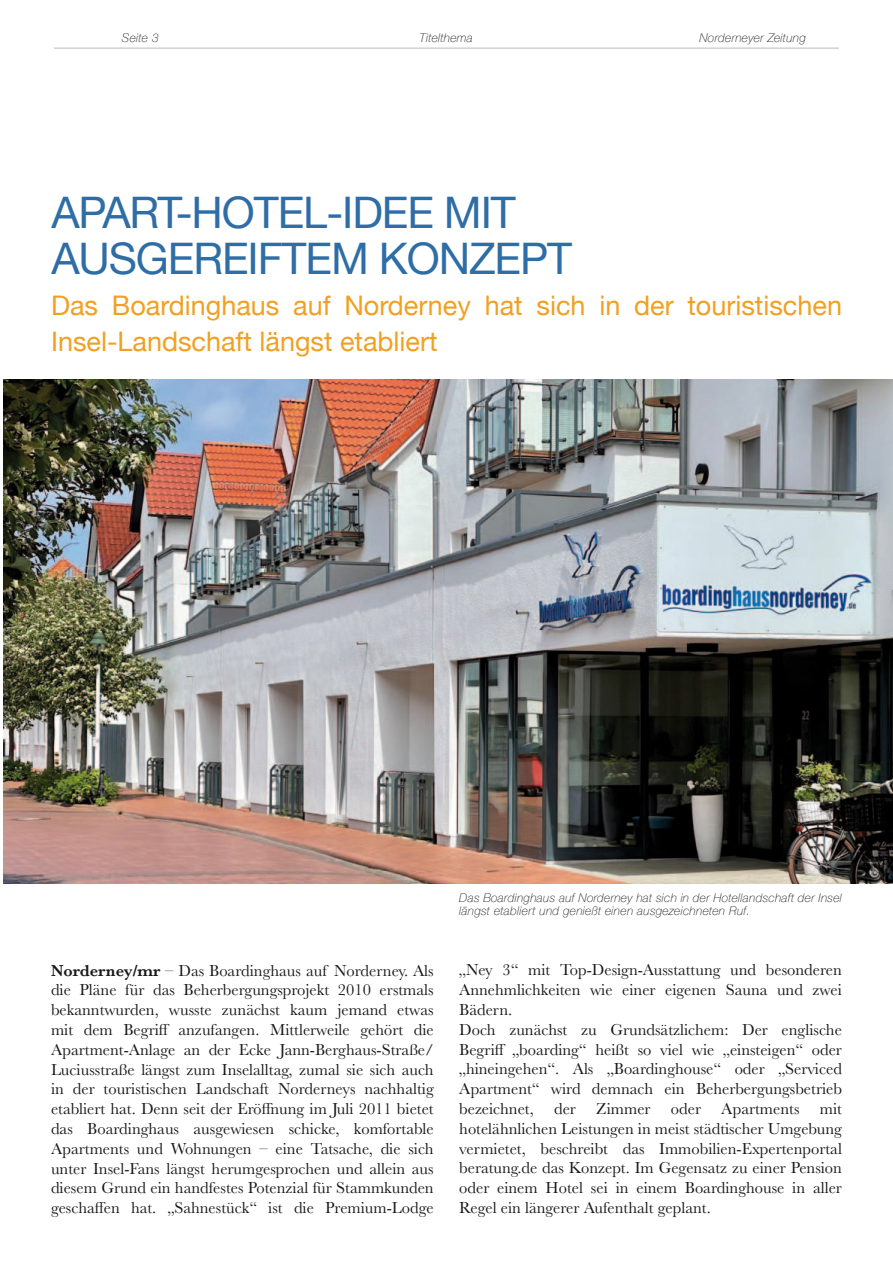
<style>
.page{position:relative;width:893px;height:1263px;background:#fff}
.page>*{position:absolute;margin:0;border:0;box-sizing:border-box;transform-origin:0 0}
.t1{font:43.5px/45px "Helvetica Neue";letter-spacing:-.025em;color:#2e6da5}
.t2{font:27px/36px "Helvetica Neue";color:#f1a021}
.t3{font:16.5px/19.8px "Baskerville";color:#1a171c;text-align:justify}
.t4{font:italic 100 12px/13.5px "Helvetica Neue";letter-spacing:.025em;color:#1a171c}
.s1{font-weight:600}
</style>
<div class="page">
<hr style="left:54px;top:47px;width:785px;height:2px;background:#d1d3d0">
<img style="left:3px;top:379px;width:890px;height:504px">
<p class="t4" style="left:122px;top:32px;width:38px">Seite 3</p>
<p class="t4" style="left:419px;top:32px;width:55px">Titelthema</p>
<p class="t4" style="left:699px;top:32px;width:108px">Norderneyer Zeitung</p>
<h1 class="t1" style="left:51px;top:192px;width:522px">APART-HOTEL-IDEE MIT<br>AUSGEREIFTEM KONZEPT</h1>
<h2 class="t2" style="left:51px;top:288px;width:792px">Das Boardinghaus auf Norderney hat sich in der touristischen<br>Insel-Landschaft längst etabliert</h2>
<p class="t4" style="left:459px;top:892px;width:384px">Das Boardinghaus auf Norderney hat sich in der Hotellandschaft der Insel längst etabliert und genießt einen ausgezeichneten Ruf.</p>
<p class="t3" style="left:51px;top:962px;width:384px"><span class="s1">Norderney/mr</span> – Das Boardinghaus auf Norderney. Als die Pläne für das Beherbergungsprojekt 2010 erstmals bekanntwurden, wusste zunächst kaum jemand etwas mit dem Begri昀昀 anzufangen. Mittlerweile gehört die Apartment-Anlage an der Ecke Jann-Berghaus-Straße/ Luciusstraße längst zum Inselalltag, zumal sie sich auch in der touristischen Landschaft Norderneys nachhaltig etabliert hat. Denn seit der Erö昀昀nung im Juli 2011 bietet das Boardinghaus ausgewiesen schicke, komfortable Apartments und Wohnungen – eine Tatsache, die sich unter Insel-Fans längst herumgesprochen und allein aus diesem Grund ein handfestes Potenzial für Stammkunden gescha昀昀en hat. „Sahnestück“ ist die Premium-Lodge</p>
<p class="t3" style="left:459px;top:960px;width:384px;text-align:left">„Ney 3“ mit Top-Design-Ausstattung und besonderen Annehmlichkeiten wie einer eigenen Sauna und zwei Bädern.<br>Doch zunächst zu Grundsätzlichem: Der englische Begri昀昀 „boarding“ heißt so viel wie „einsteigen“ oder „hineingehen“. Als „Boardinghouse“ oder „Serviced Apartment“ wird demnach ein Beherbergungsbetrieb bezeichnet, der Zimmer oder Apartments mit hotelähnlichen Leistungen in meist städtischer Umgebung vermietet, beschreibt das Immobilien-Expertenportal beratung.de das Konzept. Im Gegensatz zu einer Pension oder einem Hotel sei in einem Boardinghouse in aller Regel ein längerer Aufenthalt geplant.</p>
</div>
